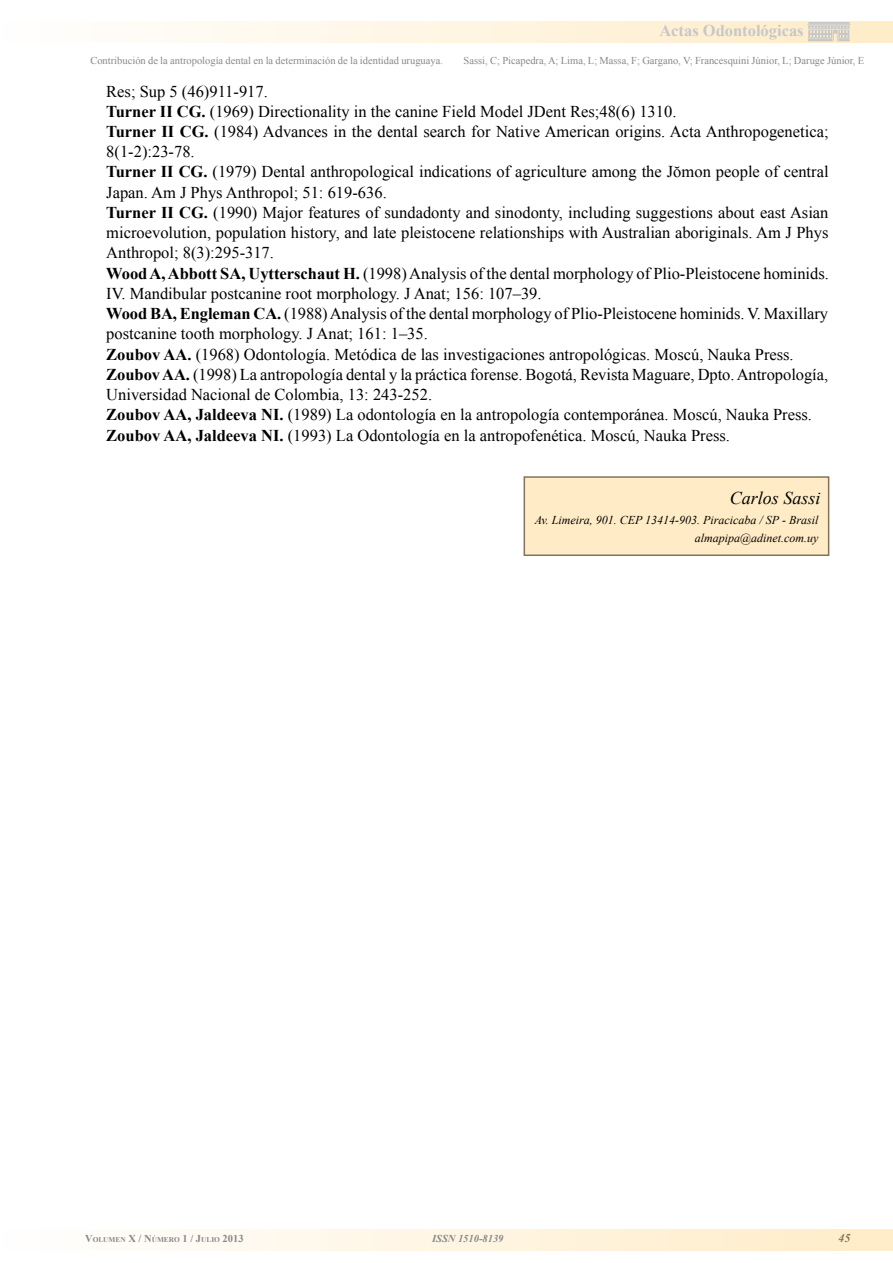
<style>
.page{position:relative;width:893px;height:1263px;background:#fff}
.page>*{position:absolute;margin:0;border:0;box-sizing:border-box;transform-origin:0 0}
.t1{font:italic 18px "Times New Roman";color:#000}
.t2{font:16.5px/20.2px "Times New Roman";color:#000}
.t3{font:700 16.5px "Times New Roman";color:#c6c7c8}
.t4{font:italic 12px/18px "Times New Roman";color:#000;text-align:right}
.t5{font:italic 700 12px "Times New Roman";color:#85725a}
.t6{font:10.5px "Times New Roman";color:#87888a}
.t7{font:italic 700 10.5px "Times New Roman";color:#87888a}
.t8{font:700 7.35px "Times New Roman";color:#87888a}
.s1{font-weight:700}
.s2{font-size:10.5px}
</style>
<div class="page">
<div style="left:524px;top:476px;width:305px;height:80px;background:#ffebc6;border:2px solid #85725a"></div>
<p class="t3" style="left:659px;top:19px;width:146px">Actas Odontológicas</p>
<p class="t6" style="left:90px;top:53px;width:354px">Contribución de la antropología dental en la determinación de la identidad uruguaya.</p>
<p class="t6" style="left:464px;top:53px;width:402px">Sassi, C; Picapedra, A; Lima, L; Massa, F; Gargano, V; Francesquini Júnior, L; Daruge Jùnior, E</p>
<p class="t2" style="left:106px;top:81px;width:724px">Res; Sup 5 (46)911-917.<br><span class="s1">Turner II CG.</span> (1969) Directionality in the canine Field Model JDent Res;48(6) 1310.<br><span class="s1">Turner II CG.</span> (1984) Advances in the dental search for Native American origins. Acta Anthropogenetica; 8(1-2):23-78.<br><span class="s1">Turner II CG.</span> (1979) Dental anthropological indications of agriculture among the Jŏmon people of central Japan. Am J Phys Anthropol; 51: 619-636.<br><span class="s1">Turner II CG.</span> (1990) Major features of sundadonty and sinodonty, including suggestions about east Asian microevolution, population history, and late pleistocene relationships with Australian aboriginals. Am J Phys Anthropol; 8(3):295-317.<br><span class="s1">Wood A, Abbott SA, Uytterschaut H.</span> (1998) Analysis of the dental morphology of Plio-Pleistocene hominids.<br>IV. Mandibular postcanine root morphology. J Anat; 156: 107–39.<br><span class="s1">Wood BA, Engleman CA.</span> (1988) Analysis of the dental morphology of Plio-Pleistocene hominids. V. Maxillary postcanine tooth morphology. J Anat; 161: 1–35.<br><span class="s1">Zoubov AA.</span> (1968) Odontología. Metódica de las investigaciones antropológicas. Moscú, Nauka Press.<br><span class="s1">Zoubov AA.</span> (1998) La antropología dental y la práctica forense. Bogotá, Revista Maguare, Dpto. Antropología, Universidad Nacional de Colombia, 13: 243-252.<br><span class="s1">Zoubov AA, Jaldeeva NI.</span> (1989) La odontología en la antropología contemporánea. Moscú, Nauka Press.<br><span class="s1">Zoubov AA, Jaldeeva NI.</span> (1993) La Odontología en la antropofenética. Moscú, Nauka Press.</p>
<p class="t1" style="left:730px;top:485px;width:92px">Carlos Sassi</p>
<p class="t4" style="left:535px;top:511px;width:285px">Av. Limeira, 901. CEP 13414-903. Piracicaba / SP - Brasil almapipa@adinet.com.uy</p>
<p class="t8" style="left:85px;top:1235px;width:160px"><span class="s2">V</span>OLUMEN <span class="s2">X / N</span>ÚMERO <span class="s2">1 / J</span>ULIO <span class="s2">2013</span></p>
<p class="t7" style="left:432px;top:1231px;width:73px">ISSN 1510-8139</p>
<p class="t5" style="left:838px;top:1230px;width:13px">45</p>
</div>
